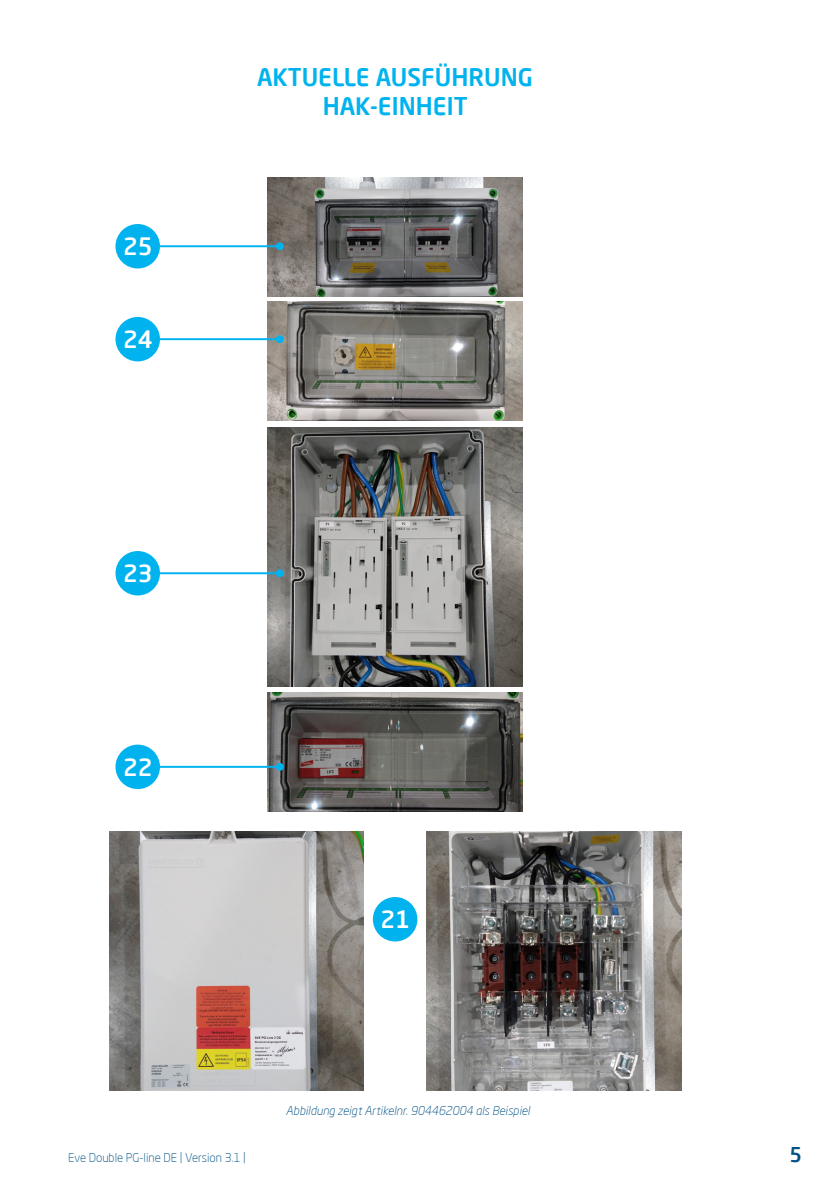
<style>
.page{position:relative;width:840px;height:1191px;background:#fff}
.page>*{position:absolute;margin:0;border:0;box-sizing:border-box;transform-origin:0 0}
.t1{font:500 24px "Neo Sans Pro";color:#00b3ef}
.t2{font:500 23.6px "Neo Sans Pro";color:#fff}
.t3{font:500 20px "Neo Sans Pro";color:#005285}
.t4{font:italic 300 12px "Neo Sans Pro";color:#005285}
.t5{font:300 12px "Neo Sans Pro";color:#005285}
</style>
<div class="page">
<img style="left:267px;top:177px;width:255px;height:119px">
<img style="left:267px;top:302px;width:255px;height:119px">
<img style="left:267px;top:427px;width:255px;height:259px">
<img style="left:267px;top:692px;width:255px;height:119px">
<img style="left:109px;top:831px;width:254px;height:259px">
<img style="left:426px;top:831px;width:254px;height:259px">
<div style="left:115px;top:551px;width:45px;height:44px;background:#00b3ef;border-radius:50%"></div>
<hr style="left:155px;top:572px;width:125px;height:2px;background:#00b3ef">
<div style="left:276px;top:569px;width:7px;height:8px;background:#00b3ef;border-radius:50%"></div>
<div style="left:115px;top:224px;width:45px;height:44px;background:#00b3ef;border-radius:50%"></div>
<hr style="left:155px;top:245px;width:125px;height:2px;background:#00b3ef">
<div style="left:276px;top:242px;width:7px;height:8px;background:#00b3ef;border-radius:50%"></div>
<div style="left:115px;top:317px;width:45px;height:44px;background:#00b3ef;border-radius:50%"></div>
<hr style="left:155px;top:338px;width:125px;height:2px;background:#00b3ef">
<div style="left:276px;top:335px;width:7px;height:8px;background:#00b3ef;border-radius:50%"></div>
<div style="left:115px;top:744px;width:45px;height:45px;background:#00b3ef;border-radius:50%"></div>
<hr style="left:155px;top:766px;width:125px;height:2px;background:#00b3ef">
<div style="left:276px;top:763px;width:7px;height:7px;background:#00b3ef;border-radius:50%"></div>
<div style="left:372px;top:897px;width:45px;height:44px;background:#00b3ef;border-radius:50%"></div>
<p class="t2" style="left:123px;top:232px;width:31px">25</p>
<p class="t2" style="left:123px;top:325px;width:31px">24</p>
<p class="t2" style="left:123px;top:559px;width:31px">23</p>
<p class="t2" style="left:123px;top:752px;width:31px">22</p>
<p class="t1" style="left:257px;top:62px;width:277px">AKTUELLE AUSFÜHRUNG</p>
<p class="t1" style="left:322px;top:91px;width:146px">HAK-EINHEIT</p>
<p class="t2" style="left:380px;top:904px;width:31px">21</p>
<p class="t4" style="left:286px;top:1103px;width:245px">Abbildung zeigt Artikelnr. 904462004 als Beispiel</p>
<p class="t5" style="left:68px;top:1149px;width:179px">Eve Double PG-line DE | Version 3.1 |</p>
<h3 class="t3" style="left:788px;top:1141px;width:14px">5</h3>
</div>
